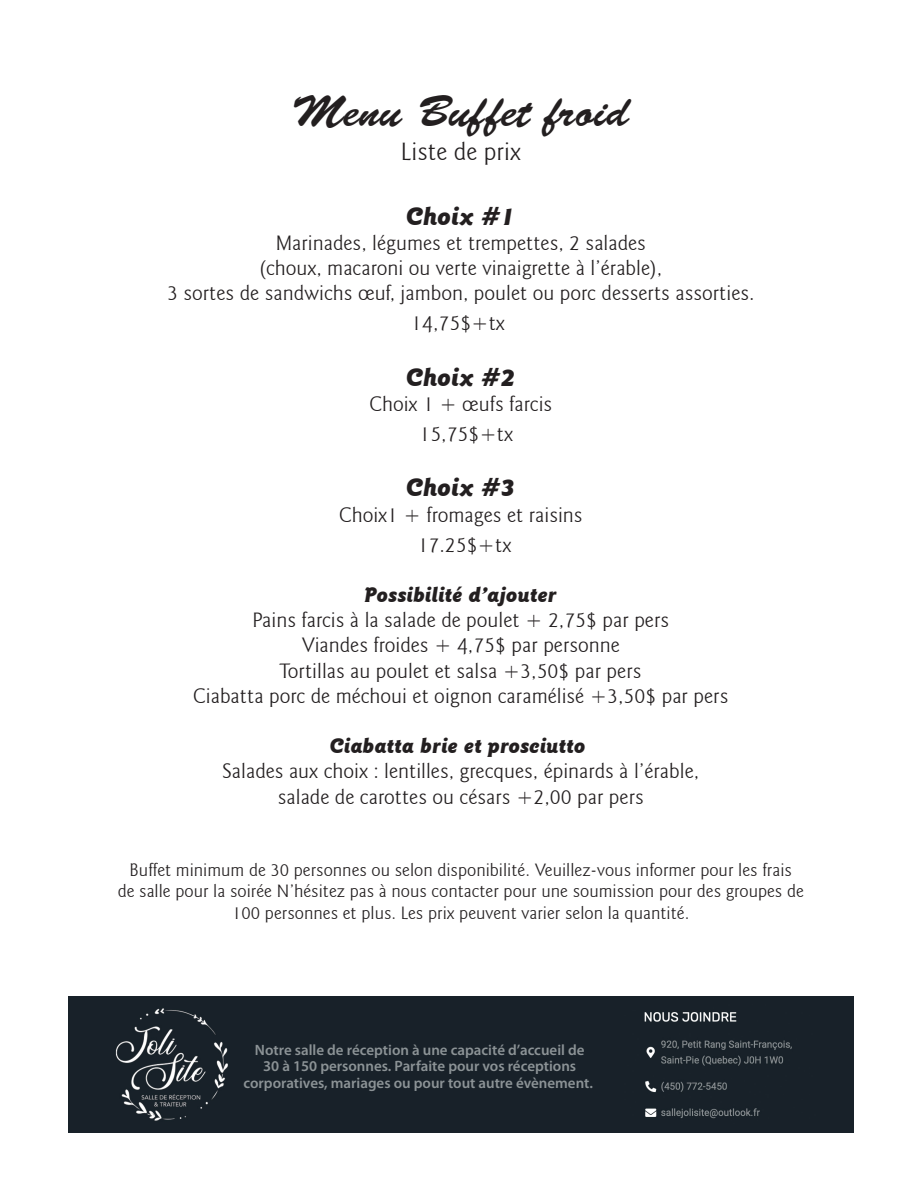
<style>
.page{position:relative;width:918px;height:1188px;background:#fff}
.page>*{position:absolute;margin:0;border:0;box-sizing:border-box;transform-origin:0 0}
.t1{font:45px "Banff Plain";color:#231f20}
.t2{font:italic 900 25.2px "Goudy Sans IT Cby BT";color:#231f20}
.t3{font:300 25.2px "Goudy Sans IT Cby BT";color:#231f20}
.t4{font:300 21px/25.2px "Goudy Sans IT Cby BT";color:#231f20;text-align:center}
.t5{font:italic 900 21px "Goudy Sans IT Cby BT";color:#231f20}
.t6{font:300 18px/21.6px "Goudy Sans IT Cby BT";color:#231f20;text-align:center}
.t7{font:600 15px/16.5px "Myriad Pro";color:#8c9396;text-align:center}
</style>
<div class="page">
<img style="left:68px;top:997px;width:785px;height:135px">
<div style="left:241px;top:1028px;width:383px;height:78px;background:#182129"></div>
<h1 class="t1" style="left:292px;top:86px;width:339px">Menu Buffet froid</h1>
<p class="t3" style="left:401px;top:136px;width:122px">Liste de prix</p>
<p class="t2" style="left:406px;top:200px;width:111px">Choix #1</p>
<p class="t4" style="left:167px;top:230px;width:589px">Marinades, légumes et trempettes, 2 salades<br>(choux, macaroni ou verte vinaigrette à l’érable),<br>3 sortes de sandwichs œuf, jambon, poulet ou porc desserts assorties.</p>
<p class="t4" style="left:411px;top:311px;width:95px">14,75$+tx</p>
<p class="t2" style="left:406px;top:361px;width:111px">Choix #2</p>
<p class="t4" style="left:369px;top:389px;width:184px;line-height:30px">Choix 1 + œufs farcis<br>15,75$+tx</p>
<p class="t2" style="left:406px;top:472px;width:111px">Choix #3</p>
<p class="t4" style="left:339px;top:500px;width:245px;line-height:30px">Choix1 + fromages et raisins<br>17.25$+tx</p>
<p class="t5" style="left:365px;top:581px;width:194px">Possibilité d’ajouter</p>
<p class="t4" style="left:193px;top:608px;width:537px">Pains farcis à la salade de poulet + 2,75$ par pers<br>Viandes froides + 4,75$ par personne<br>Tortillas au poulet et salsa +3,50$ par pers<br>Ciabatta porc de méchoui et oignon caramélisé +3,50$ par pers</p>
<p class="t5" style="left:330px;top:733px;width:258px">Ciabatta brie et prosciutto</p>
<p class="t4" style="left:223px;top:759px;width:478px">Salades aux choix : lentilles, grecques, épinards à l’érable, salade de carottes ou césars +2,00 par pers</p>
<p class="t6" style="left:118px;top:859px;width:688px">Buffet minimum de 30 personnes ou selon disponibilité. Veuillez-vous informer pour les frais<br>de salle pour la soirée N’hésitez pas à nous contacter pour une soumission pour des groupes de<br>100 personnes et plus. Les prix peuvent varier selon la quantité.</p>
<p class="t7" style="left:244px;top:1041px;width:351px">Notre salle de réception à une capacité d’accueil de<br>30 à 150 personnes. Parfaite pour vos réceptions corporatives, mariages ou pour tout autre évènement.</p>
</div>
